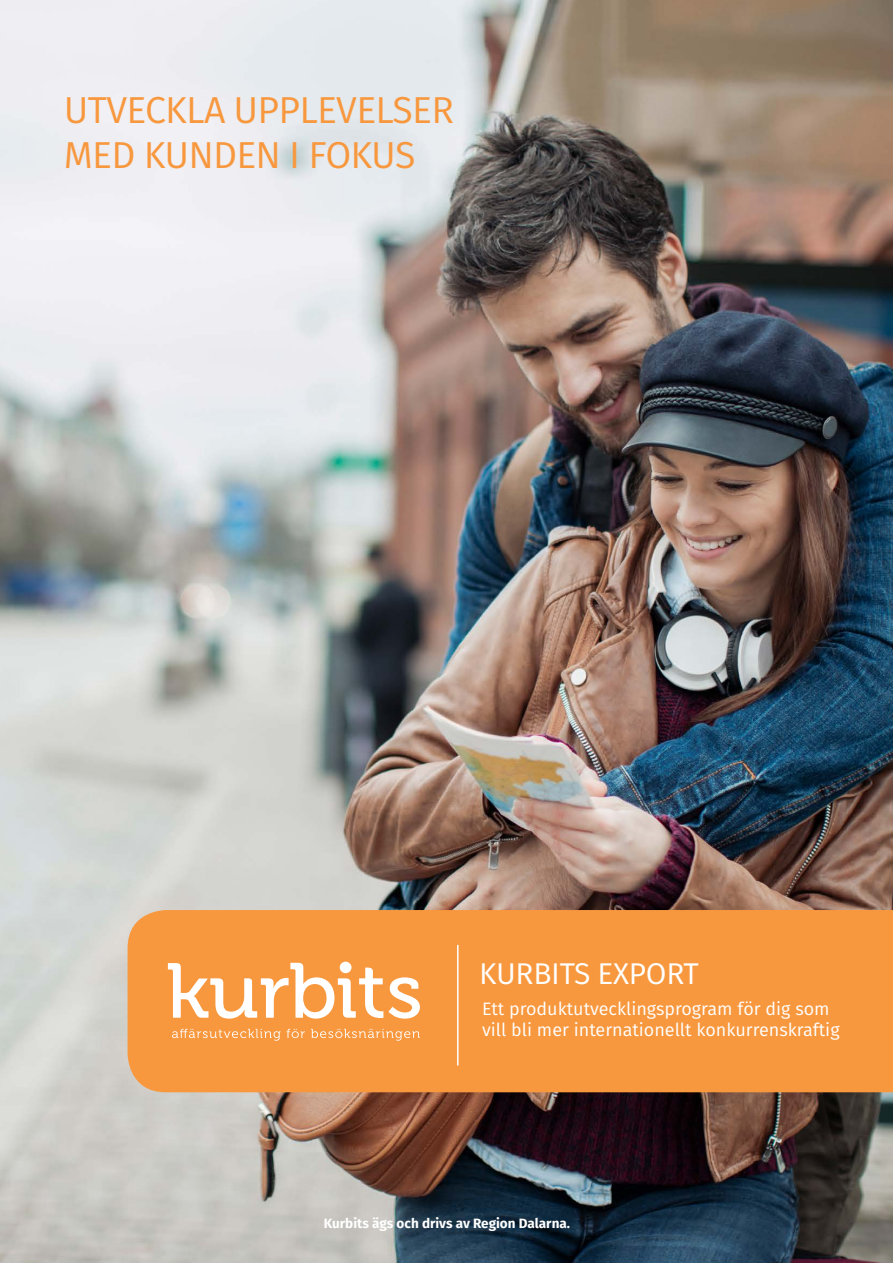
<style>
.page{position:relative;width:893px;height:1263px;background:#fff}
.page>*{position:absolute;margin:0;border:0;box-sizing:border-box;transform-origin:0 0}
.t1{font:37.5px/45px "Fira Sans";letter-spacing:-.02em;color:#f8983e}
.t2{font:30px "Fira Sans";letter-spacing:-.01em;color:#fff}
.t3{font:18px/21.6px "Fira Sans";color:#fff}
.t4{font:700 13.5px "Fira Sans";color:#fff}
</style>
<div class="page">
<img style="left:0;top:0;width:893px;height:1263px">
<div style="left:128px;top:910px;width:765px;height:182px;background:#f8983e"></div>
<hr style="left:457px;top:945px;width:2px;height:120px;background:#fff">
<svg style="left:172px;top:1029px;width:108px;height:12px"></svg>
<svg style="left:287px;top:1029px;width:18px;height:9px"></svg>
<svg style="left:311px;top:1029px;width:109px;height:12px"></svg>
<svg style="left:389px;top:977px;width:31px;height:42px"></svg>
<svg style="left:168px;top:963px;width:215px;height:56px"></svg>
<div style="left:340px;top:962px;width:11px;height:11px;background:#fff;border-radius:50%"></div>
<h1 class="t1" style="left:64px;top:87px;width:391px">UTVECKLA UPPLEVELSER<br>MED KUNDEN I FOKUS</h1>
<h2 class="t2" style="left:479px;top:951px;width:221px">KURBITS EXPORT</h2>
<p class="t3" style="left:482px;top:997px;width:359px">Ett produktutvecklingsprogram för dig som vill bli mer internationellt konkurrenskraftig</p>
<p class="t4" style="left:324px;top:1214px;width:248px">Kurbits ägs och drivs av Region Dalarna.</p>
</div>
